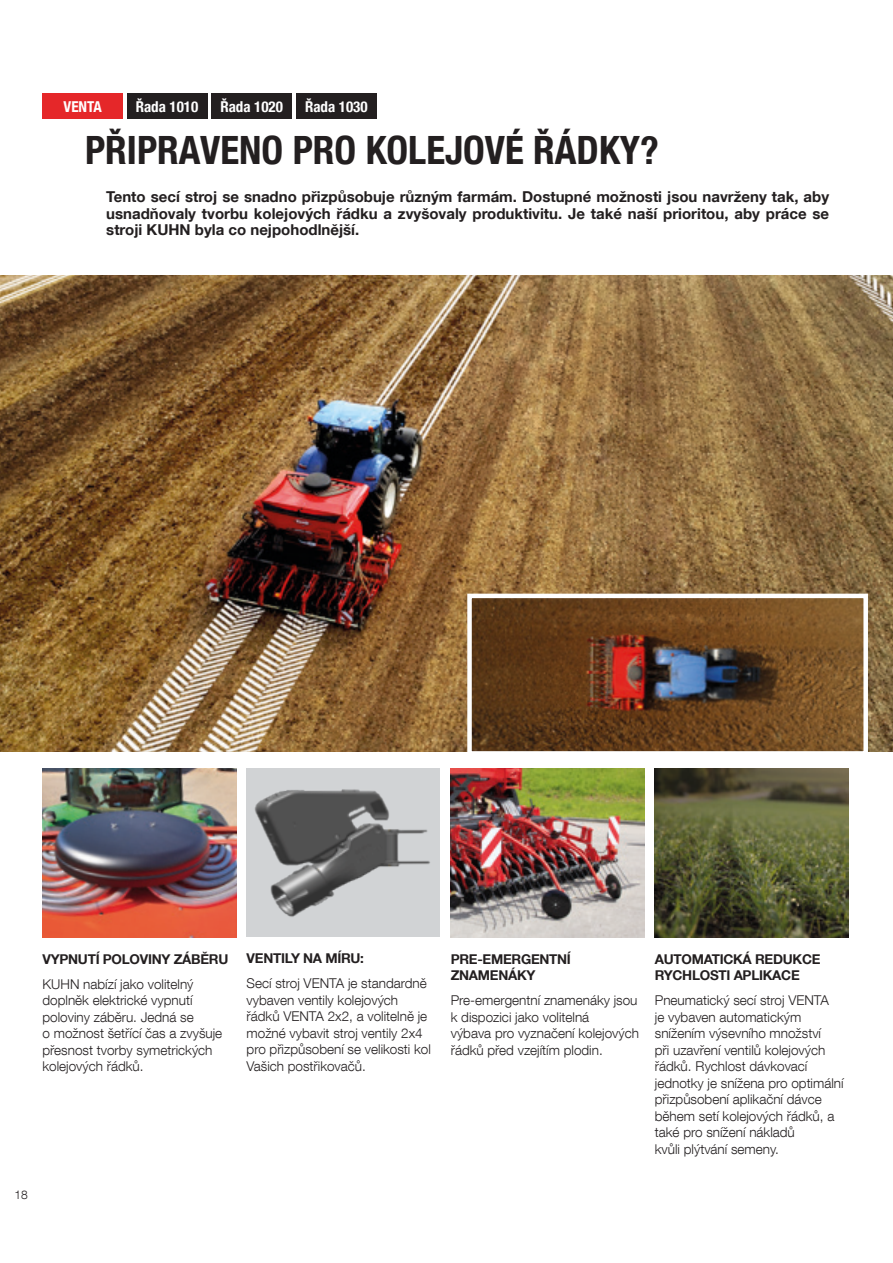
<style>
.page{position:relative;width:893px;height:1263px;background:#fff}
.page>*{position:absolute;margin:0;border:0;box-sizing:border-box;transform-origin:0 0}
.t1{font:700 condensed 39px "Helvetica Neue LT Com";color:#231f20}
.t2{font:700 15px/16.5px "Helvetica Neue LT Com";color:#231f20;text-align:justify}
.t3{font:700 condensed 15px "Helvetica Neue LT Com";color:#fff}
.t4{font:300 13.5px/16.5px "Helvetica Neue LT Com";color:#231f20}
.t5{font:700 13.5px/16.5px "Helvetica Neue LT Com";letter-spacing:-.02em;color:#231f20}
.t6{font:300 12px "Helvetica Neue LT Com";color:#231f20}
</style>
<div class="page">
<img style="left:0;top:275px;width:893px;height:476px">
<img style="left:472px;top:599px;width:391px;height:152px">
<div style="left:467px;top:594px;width:401px;height:162px;border:4px solid #fff"></div>
<img style="left:451px;top:768px;width:193px;height:169px">
<img style="left:655px;top:768px;width:193px;height:169px">
<img style="left:43px;top:768px;width:193px;height:169px">
<div style="left:247px;top:768px;width:193px;height:169px;background:#d1d3d5"></div>
<img style="left:254px;top:789px;width:176px;height:128px">
<div style="left:43px;top:94px;width:80px;height:25px;background:#e52729"></div>
<div style="left:127px;top:94px;width:80px;height:25px;background:#231f20"></div>
<div style="left:211px;top:94px;width:81px;height:25px;background:#231f20"></div>
<div style="left:296px;top:94px;width:81px;height:25px;background:#231f20"></div>
<p class="t3" style="left:64px;top:97px;width:40px">VENTA</p>
<p class="t3" style="left:136px;top:97px;width:64px">Řada 1010</p>
<p class="t3" style="left:220px;top:97px;width:64px">Řada 1020</p>
<p class="t3" style="left:305px;top:97px;width:64px">Řada 1030</p>
<h1 class="t1" style="left:85px;top:127px;width:575px">PŘIPRAVENO PRO KOLEJOVÉ ŘÁDKY?</h1>
<p class="t2" style="left:106px;top:188px;width:724px">Tento secí stroj se snadno přizpůsobuje různým farmám. Dostupné možnosti jsou navrženy tak, aby usnadňovaly tvorbu kolejových řádku a zvyšovaly produktivitu. Je také naší prioritou, aby práce se stroji KUHN byla co nejpohodlnější.</p>
<p class="t5" style="left:43px;top:950px;width:187px">VYPNUTÍ POLOVINY ZÁBĚRU</p>
<p class="t4" style="left:43px;top:975px;width:181px">KUHN nabízí jako volitelný doplněk elektrické vypnutí poloviny záběru. Jedná se<br>o možnost šetřící čas a zvyšuje přesnost tvorby symetrických kolejových řádků.</p>
<p class="t5" style="left:247px;top:950px;width:119px">VENTILY NA MÍRU:</p>
<p class="t4" style="left:247px;top:975px;width:186px">Secí stroj VENTA je standardně vybaven ventily kolejových řádků VENTA 2x2, a volitelně je možné vybavit stroj ventily 2x4 pro přizpůsobení se velikosti kol<br>Vašich postřikovačů.</p>
<p class="t6" style="left:15px;top:1188px;width:15px">18</p>
<p class="t5" style="left:451px;top:950px;width:122px">PRE-EMERGENTNÍ<br>ZNAMENÁKY</p>
<p class="t4" style="left:451px;top:992px;width:190px">Pre-emergentní znamenáky jsou k dispozici jako volitelná<br>výbava pro vyznačení kolejových řádků před vzejítím plodin.</p>
<p class="t5" style="left:655px;top:950px;width:167px">AUTOMATICKÁ REDUKCE<br>RYCHLOSTI APLIKACE</p>
<p class="t4" style="left:655px;top:992px;width:190px">Pneumatický secí stroj VENTA<br>je vybaven automatickým snížením výsevního množství<br>při uzavření ventilů kolejových řádků. Rychlost dávkovací jednotky je snížena pro optimální přizpůsobení aplikační dávce během setí kolejových řádků, a také pro snížení nákladů<br>kvůli plýtvání semeny.</p>
</div>
